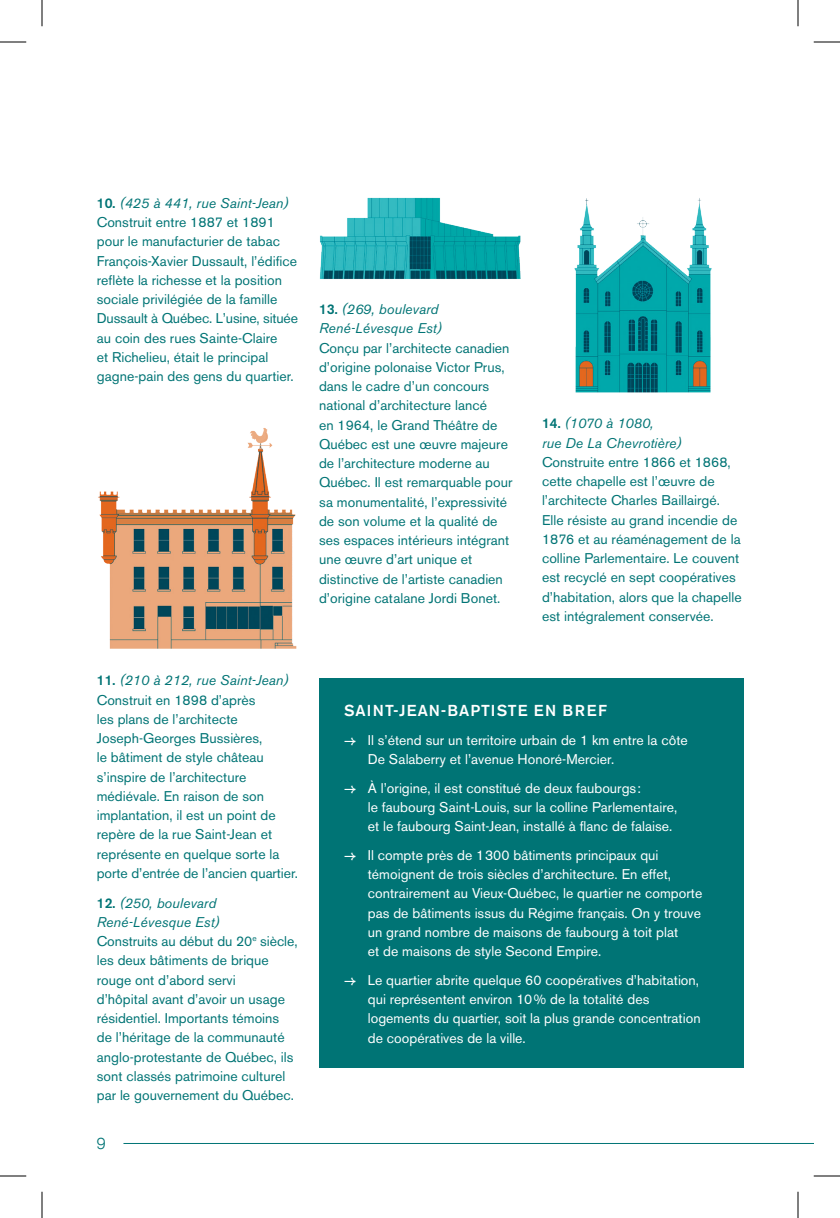
<style>
.page{position:relative;width:840px;height:1218px;background:#fff}
.page>*{position:absolute;margin:0;border:0;box-sizing:border-box;transform-origin:0 0}
._5-Encadre_titre{font:500 15.75px "Akzidenz Grotesk BE";letter-spacing:.06em;color:#fff}
._0-folio{font:300 15.75px "Akzidenz Grotesk";color:#007475}
._4-texte_courant{font:14px/19.2px "Akzidenz Grotesk BE";letter-spacing:.005em;color:#007475}
._6-Liste_fleche{font:14px/19.2px "Akzidenz Grotesk BE";letter-spacing:.005em;color:#fff}
._3-NomLieux{font:italic 14px/19.2px "Akzidenz Grotesk BE";letter-spacing:.005em;color:#007475}
.s1{font-weight:500;font-style:normal}
.s2{font-family:"Mabry Pro"}
</style>
<div class="page">
<div style="left:319px;top:678px;width:425px;height:390px;background:#007475"></div>
<img style="left:98px;top:428px;width:199px;height:221px">
<img style="left:319px;top:197px;width:202px;height:82px">
<img style="left:574px;top:198px;width:138px;height:195px">
<hr style="left:123px;top:1143px;width:691px;height:1px;background:#007475">
<svg style="left:0;top:42px;width:26px;height:1px"></svg>
<svg style="left:814px;top:42px;width:26px;height:1px"></svg>
<svg style="left:0;top:1176px;width:26px;height:1px"></svg>
<svg style="left:814px;top:1176px;width:26px;height:1px"></svg>
<svg style="left:42px;top:0;width:1px;height:26px"></svg>
<svg style="left:42px;top:1192px;width:1px;height:26px"></svg>
<svg style="left:798px;top:0;width:1px;height:26px"></svg>
<svg style="left:798px;top:1192px;width:1px;height:26px"></svg>
<p class="_3-NomLieux" style="left:97px;top:193px;width:194px"><span class="s1">10.</span> (425 à 441, rue Saint-Jean)</p>
<p class="_4-texte_courant" style="left:97px;top:213px;width:203px">Construit entre 1887 et 1891 pour le manufacturier de tabac François-Xavier Dussault, l’édifice reflète la richesse et la position sociale privilégiée de la famille Dussault à Québec. L’usine, située au coin des rues Sainte-Claire<br>et Richelieu, était le principal gagne-pain des gens du quartier.</p>
<p class="_3-NomLieux" style="left:97px;top:671px;width:194px"><span class="s1">11.</span> (210 à 212, rue Saint-Jean)</p>
<p class="_4-texte_courant" style="left:97px;top:690px;width:203px">Construit en 1898 d’après<br>les plans de l’architecte<br>Joseph-Georges Bussières,<br>le bâtiment de style château s’inspire de l’architecture médiévale. En raison de son implantation, il est un point de repère de la rue Saint-Jean et représente en quelque sorte la porte d’entrée de l’ancien quartier.</p>
<p class="_3-NomLieux" style="left:97px;top:893px;width:124px"><span class="s1">12.</span> (250, boulevard<br>René-Lévesque Est)</p>
<p class="_4-texte_courant" style="left:97px;top:932px;width:202px">Construits au début du 20<sup>e</sup> siècle, les deux bâtiments de brique rouge ont d’abord servi<br>d’hôpital avant d’avoir un usage résidentiel. Importants témoins de l’héritage de la communauté anglo-protestante de Québec, ils sont classés patrimoine culturel par le gouvernement du Québec.</p>
<p class="_0-folio" style="left:97px;top:1135px;width:10px">9</p>
<p class="_3-NomLieux" style="left:319px;top:300px;width:124px"><span class="s1">13.</span> (269, boulevard<br>René-Lévesque Est)</p>
<p class="_4-texte_courant" style="left:319px;top:338px;width:195px">Conçu par l’architecte canadien d’origine polonaise Victor Prus, dans le cadre d’un concours national d’architecture lancé<br>en 1964, le Grand Théâtre de<br>Québec est une œuvre majeure de l’architecture moderne au<br>Québec. Il est remarquable pour sa monumentalité, l’expressivité de son volume et la qualité de ses espaces intérieurs intégrant une œuvre d’art unique et distinctive de l’artiste canadien d’origine catalane Jordi Bonet.</p>
<p class="_3-NomLieux" style="left:542px;top:414px;width:141px"><span class="s1">14.</span> (1070 à 1080,<br>rue De La Chevrotière)</p>
<p class="_4-texte_courant" style="left:542px;top:452px;width:201px">Construite entre 1866 et 1868, cette chapelle est l’œuvre de l’architecte Charles Baillairgé.<br>Elle résiste au grand incendie de<br>1876 et au réaménagement de la colline Parlementaire. Le couvent est recyclé en sept coopératives d’habitation, alors que la chapelle est intégralement conservée.</p>
<p class="_5-Encadre_titre" style="left:344px;top:701px;width:264px">SAINT-JEAN-BAPTISTE EN BREF</p>
<p class="_6-Liste_fleche" style="left:368px;top:730px;width:322px;text-indent:-24px"><span class="s2">→</span> Il s’étend sur un territoire urbain de 1 km entre la côte<br>De Salaberry et l’avenue Honoré-Mercier.</p>
<p class="_6-Liste_fleche" style="left:368px;top:778px;width:311px;text-indent:-24px"><span class="s2">→</span> À l’origine, il est constitué de deux faubourgs:<br>le faubourg Saint-Louis, sur la colline Parlementaire, et le faubourg Saint-Jean, installé à flanc de falaise.</p>
<p class="_6-Liste_fleche" style="left:368px;top:845px;width:336px;text-indent:-24px"><span class="s2">→</span> Il compte près de 1300 bâtiments principaux qui témoignent de trois siècles d’architecture. En effet, contrairement au Vieux-Québec, le quartier ne comporte pas de bâtiments issus du Régime français. On y trouve un grand nombre de maisons de faubourg à toit plat<br>et de maisons de style Second Empire.</p>
<p class="_6-Liste_fleche" style="left:368px;top:970px;width:334px;text-indent:-24px"><span class="s2">→</span> Le quartier abrite quelque 60 coopératives d’habitation, qui représentent environ 10% de la totalité des logements du quartier, soit la plus grande concentration de coopératives de la ville.</p>
</div>
